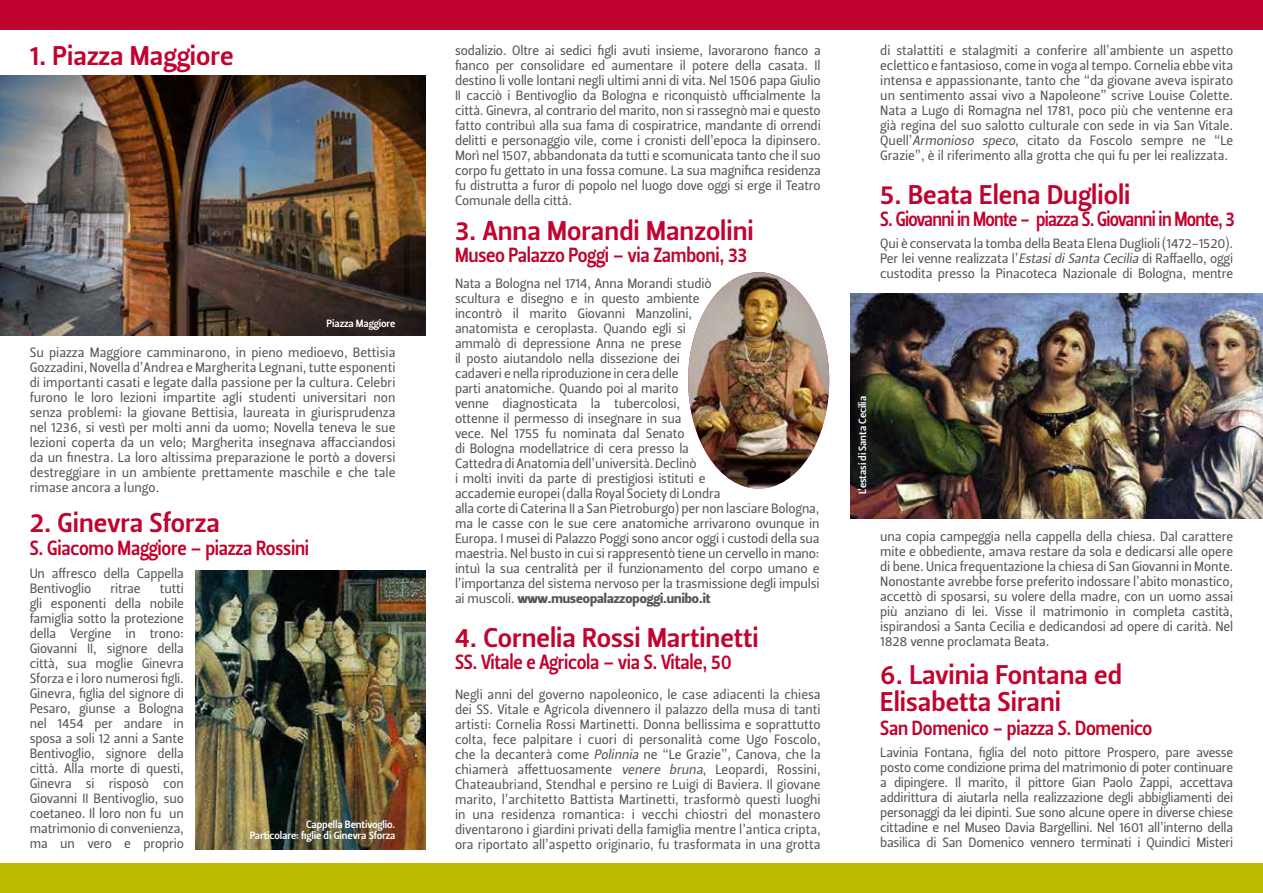
<style>
.page{position:relative;width:1263px;height:893px;background:#fff}
.page>*{position:absolute;margin:0;border:0;box-sizing:border-box;transform-origin:0 0}
.t1{font:27px/27px "Leitura Sans Grot 3";color:#c1032f}
.t2{font:20.4px "Leitura Sans Grot 3";letter-spacing:-.015em;color:#c1032f;scale:.9 1}
.t3{font:20.4px "Leitura Sans Grot 3";letter-spacing:-.04em;color:#c1032f;scale:.87 1}
.t4{font:13.5px/15px "Leitura Sans Grot 2";letter-spacing:-.01em;color:#565656;text-align:justify}
.t5{font:13.5px "Leitura Sans Grot 4";color:#565656}
.t6{font:10.5px/10.5px "Leitura Sans Grot 3";letter-spacing:-.01em;color:#fff;text-align:right}
.s1{font-family:"Leitura Sans Grot 2"}
.s2{font-style:italic}
</style>
<div class="page">
<div style="left:0;top:0;width:1263px;height:30px;background:#c1032f"></div>
<div style="left:0;top:863px;width:1263px;height:30px;background:#bdbd00"></div>
<img style="left:0;top:75px;width:425px;height:261px">
<img style="left:196px;top:570px;width:229px;height:279px">
<img style="left:688px;top:272px;width:141px;height:217px">
<img style="left:850px;top:293px;width:413px;height:226px">
<h1 class="t1" style="left:30px;top:43px;width:205px">1. Piazza Maggiore</h1>
<p class="t6" style="left:327px;top:318px;width:70px">Piazza Maggiore</p>
<p class="t4" style="left:30px;top:345px;width:367px">Su piazza Maggiore camminarono, in pieno medioevo, Bettisia Gozzadini, Novella d’Andrea e Margherita Legnani, tutte esponenti di importanti casati e legate dalla passione per la cultura. Celebri furono le loro lezioni impartite agli studenti universitari non senza problemi: la giovane Bettisia, laureata in giurisprudenza nel 1236, si vestì per molti anni da uomo; Novella teneva le sue lezioni coperta da un velo; Margherita insegnava affacciandosi da un finestra. La loro altissima preparazione le portò a doversi destreggiare in un ambiente prettamente maschile e che tale rimase ancora a lungo.</p>
<h1 class="t1" style="left:30px;top:510px;width:192px">2. Ginevra Sforza</h1>
<h2 class="t2" style="left:30px;top:536px;width:312px">S. Giacomo Maggiore – piazza Rossini</h2>
<p class="t4" style="left:30px;top:566px;width:156px">Un affresco della Cappella<br>Bentivoglio</p>
<p class="t4" style="left:30px;top:581px;width:156px;text-indent:130px">tutti gli esponenti della nobile famiglia sotto la protezione della Vergine in trono:<br>Giovanni II, signore della città, sua moglie Ginevra Sforza e i loro numerosi figli.<br>Ginevra, figlia del signore di Pesaro, giunse a Bologna nel 1454 per andare in sposa a soli 12 anni a Sante Bentivoglio, signore della città. Alla morte di questi, Ginevra si risposò con Giovanni II Bentivoglio, suo coetaneo. Il loro non fu un matrimonio di convenienza, ma un vero e proprio</p>
<p class="t4" style="left:111px;top:581px;width:32px">ritrae</p>
<p class="t6" style="left:250px;top:819px;width:147px">Cappella Bentivoglio.<br>Particolare: figlie di Ginevra Sforza</p>
<p class="t4" style="left:455px;top:43px;width:367px">sodalizio. Oltre ai sedici figli avuti insieme, lavorarono fianco a fianco per consolidare ed aumentare il potere della casata. Il destino li volle lontani negli ultimi anni di vita. Nel 1506 papa Giulio II cacciò i Bentivoglio da Bologna e riconquistò ufficialmente la città. Ginevra, al contrario del marito, non si rassegnò mai e questo fatto contribuì alla sua fama di cospiratrice, mandante di orrendi delitti e personaggio vile, come i cronisti dell’epoca la dipinsero.<br>Morì nel 1507, abbandonata da tutti e scomunicata tanto che il suo corpo fu gettato in una fossa comune. La sua magnifica residenza fu distrutta a furor di popolo nel luogo dove oggi si erge il Teatro Comunale della città.</p>
<h1 class="t1" style="left:455px;top:217px;width:300px">3. Anna Morandi Manzolini</h1>
<h2 class="t2" style="left:455px;top:243px;width:326px">Museo Palazzo Poggi – via Zamboni, 33</h2>
<p class="t4" style="left:455px;top:276px;width:366px;text-align:left">Nata a Bologna nel 1714, Anna Morandi studiò<br>scultura e disegno e in questo ambiente<br>incontrò il marito Giovanni Manzolini,<br>anatomista e ceroplasta. Quando egli si<br>ammalò di depressione Anna ne prese<br>il posto aiutandolo nella dissezione dei<br>cadaveri e nella riproduzione in cera delle<br>parti anatomiche. Quando poi al marito<br>venne diagnosticata la tubercolosi,<br>ottenne il permesso di insegnare in sua<br>vece. Nel 1755 fu nominata dal Senato<br>di Bologna modellatrice di cera presso la<br>Cattedra di Anatomia dell’università. Declinò<br>i molti inviti da parte di prestigiosi istituti e<br>accademie europei (dalla Royal Society di Londra<br>alla corte di Caterina II a San Pietroburgo) per non lasciare Bologna, ma le casse con le sue cere anatomiche arrivarono ovunque in Europa. I musei di Palazzo Poggi sono ancor oggi i custodi della sua maestria. Nel busto in cui si rappresentò tiene un cervello in mano: intuì la sua centralità per il funzionamento del corpo umano e l’importanza del sistema nervoso per la trasmissione degli impulsi</p>
<p class="t5" style="left:455px;top:590px;width:257px"><span class="s1">ai muscoli.</span> www.museopalazzopoggi.unibo.it</p>
<h1 class="t1" style="left:455px;top:624px;width:305px">4. Cornelia Rossi Martinetti</h1>
<h2 class="t2" style="left:455px;top:650px;width:309px">SS. Vitale e Agricola – via S. Vitale, 50</h2>
<p class="t4" style="left:455px;top:687px;width:367px">Negli anni del governo napoleonico, le case adiacenti la chiesa dei SS. Vitale e Agricola divennero il palazzo della musa di tanti artisti: Cornelia Rossi Martinetti. Donna bellissima e soprattutto colta, fece palpitare i cuori di personalità come Ugo Foscolo, che la decanterà come <span class="s2">Polinnia</span> ne “Le Grazie”, Canova, che la chiamerà affettuosamente <span class="s2">venere bruna</span>, Leopardi, Rossini, Chateaubriand, Stendhal e persino re Luigi di Baviera. Il giovane marito, l’architetto Battista Martinetti, trasformò questi luoghi in una residenza romantica: i vecchi chiostri del monastero diventarono i giardini privati della famiglia mentre l’antica cripta, ora riportato all’aspetto originario, fu trasformata in una grotta</p>
<p class="t4" style="left:880px;top:43px;width:354px">di stalattiti e stalagmiti a conferire all’ambiente un aspetto eclettico e fantasioso, come in voga al tempo. Cornelia ebbe vita intensa e appassionante, tanto che “da giovane aveva ispirato un sentimento assai vivo a Napoleone” scrive Louise Colette.<br>Nata a Lugo di Romagna nel 1781, poco più che ventenne era già regina del suo salotto culturale con sede in via San Vitale.<br>Quell’<span class="s2">Armonioso speco</span>, citato da Foscolo sempre ne “Le Grazie”, è il riferimento alla grotta che qui fu per lei realizzata.</p>
<h1 class="t1" style="left:880px;top:181px;width:252px">5. Beata Elena Duglioli</h1>
<h2 class="t3" style="left:880px;top:207px;width:409px">S. Giovanni in Monte - piazza S. Giovanni in Monte, 3</h2>
<p class="t4" style="left:880px;top:236px;width:354px">Qui è conservata la tomba della Beata Elena Duglioli (1472-1520).<br>Per lei venne realizzata l’<span class="s2">EstasidiSanta Cecilia</span> di Raffaello, oggi custodita presso la Pinacoteca Nazionale di Bologna, mentre</p>
<p class="t6" style="left:857px;top:494px;width:99px;rotate:-90deg">L’estasi di Santa Cecilia</p>
<p class="t4" style="left:880px;top:529px;width:354px">una copia campeggia nella cappella della chiesa. Dal carattere mite e obbediente, amava restare da sola e dedicarsi alle opere di bene. Unica frequentazione la chiesa di San Giovanni in Monte.<br>Nonostante avrebbe forse preferito indossare l’abito monastico, accettò di sposarsi, su volere della madre, con un uomo assai più anziano di lei. Visse il matrimonio in completa castità, ispirandosi a Santa Cecilia e dedicandosi ad opere di carità. Nel 1828 venne proclamata Beata.</p>
<h1 class="t1" style="left:880px;top:662px;width:243px">6. Lavinia Fontana ed<br>Elisabetta Sirani</h1>
<h2 class="t2" style="left:880px;top:716px;width:304px">San Domenico - piazza S. Domenico</h2>
<p class="t4" style="left:880px;top:745px;width:354px">Lavinia Fontana, figlia del noto pittore Prospero, pare avesse posto come condizione prima del matrimonio di poter continuare a dipingere. Il marito, il pittore Gian Paolo Zappi, accettava addirittura di aiutarla nella realizzazione degli abbigliamenti dei personaggi da lei dipinti. Sue sono alcune opere in diverse chiese cittadine e nel Museo Davia Bargellini. Nel 1601 all’interno della basilica di San Domenico vennero terminati i Quindici Misteri</p>
</div>
